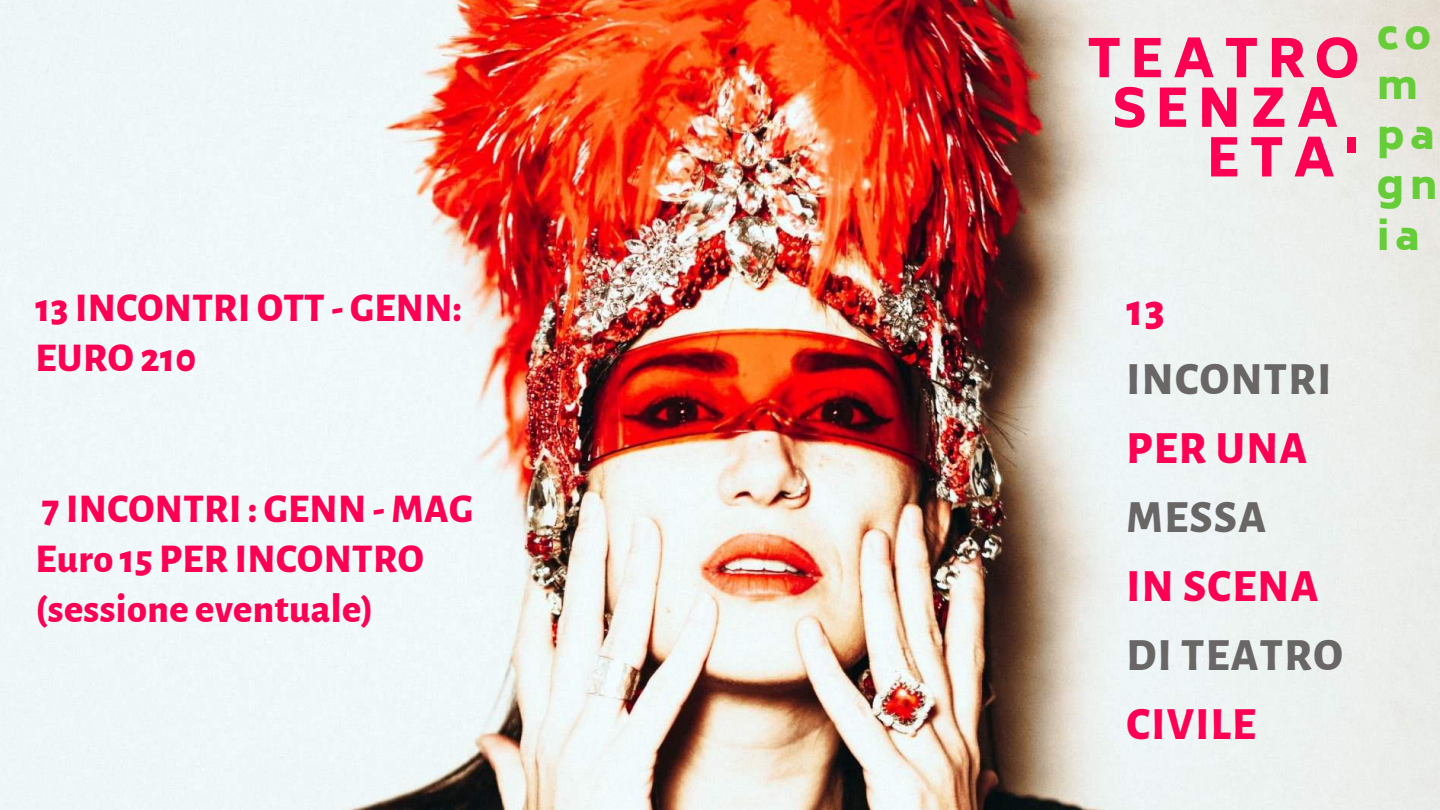
<style>
.page{position:relative;width:1440px;height:810px;background:#fff}
.page>*{position:absolute;margin:0;border:0;box-sizing:border-box;transform-origin:0 0}
.t1{font:800 51.8px "Biryani";letter-spacing:.17em;color:#fd0053}
.t2{font:800 45.4px "Alegreya Sans";letter-spacing:.03em;color:#fd0053}
.t3{font:800 45.4px "Alegreya Sans";letter-spacing:.03em;color:#696666}
.t4{font:800 40.2px/50.2px "Alegreya Sans";letter-spacing:.01em;color:#fd0053}
.t5{font:800 39.5px/50.2px "Biryani";letter-spacing:.15em;color:#66cd39}
</style>
<div class="page">
<img style="left:0;top:0;width:1440px;height:810px">
<p class="t4" style="left:36px;top:284px;width:428px">13 INCONTRI OTT - GENN:<br>EURO 210</p>
<p class="t4" style="left:36px;top:485px;width:439px">7 INCONTRI : GENN - MAG<br>Euro 15 PER INCONTRO (sessione eventuale)</p>
<p class="t1" style="left:1087px;top:29px;width:274px">TEATRO</p>
<p class="t1" style="left:1112px;top:79px;width:228px">SENZA</p>
<p class="t1" style="left:1207px;top:128px;width:154px">ETA'</p>
<p class="t2" style="left:1127px;top:289px;width:40px">13</p>
<p class="t3" style="left:1127px;top:358px;width:206px">INCONTRI</p>
<p class="t2" style="left:1127px;top:427px;width:182px">PER UNA</p>
<p class="t3" style="left:1127px;top:496px;width:141px">MESSA</p>
<p class="t2" style="left:1127px;top:565px;width:193px">IN SCENA</p>
<p class="t3" style="left:1127px;top:634px;width:218px">DI TEATRO</p>
<p class="t2" style="left:1127px;top:703px;width:131px">CIVILE</p>
<p class="t5" style="left:1377px;top:10px;width:62px">co m pa gn ia</p>
</div>
